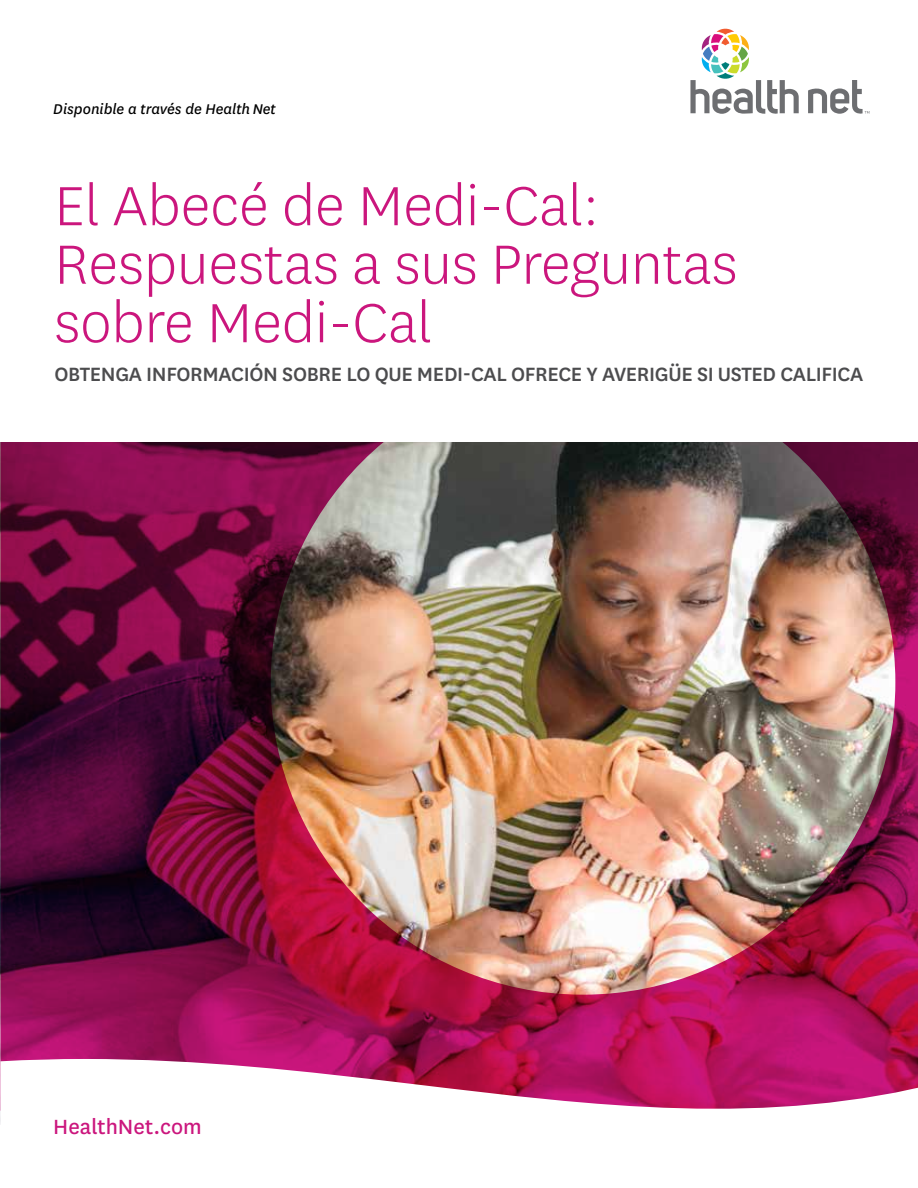
<style>
.page{position:relative;width:918px;height:1188px;background:#fff}
.page>*{position:absolute;margin:0;border:0;box-sizing:border-box;transform-origin:0 0}
.t1{font:300 64.5px/58.5px "Centene Sans";color:#cb167d}
.t2{font:24px "Centene Sans";color:#cb167d}
.t3{font:500 22.5px "Centene Sans";letter-spacing:-.015em;color:#4c4c4e}
.t4{font:italic 16.5px "Centene Sans";color:#000}
</style>
<div class="page">
<img style="left:0;top:442px;width:918px;height:617px">
<svg style="left:0;top:1059px;width:918px;height:65px"></svg>
<svg style="left:690px;top:29px;width:109px;height:85px"></svg>
<svg style="left:808px;top:80px;width:61px;height:34px"></svg>
<p class="t4" style="left:53px;top:98px;width:224px">Disponible a través de Health Net</p>
<h1 class="t1" style="left:54px;top:174px;width:685px">El Abecé de Medi‑Cal:<br>Respuestas a sus Preguntas sobre Medi‑Cal</h1>
<h2 class="t3" style="left:54px;top:359px;width:810px">OBTENGA INFORMACIÓN SOBRE LO QUE MEDI‑CAL OFRECE Y AVERIGÜE SI USTED CALIFICA</h2>
<p class="t2" style="left:53px;top:1111px;width:150px">HealthNet.com</p>
</div>
